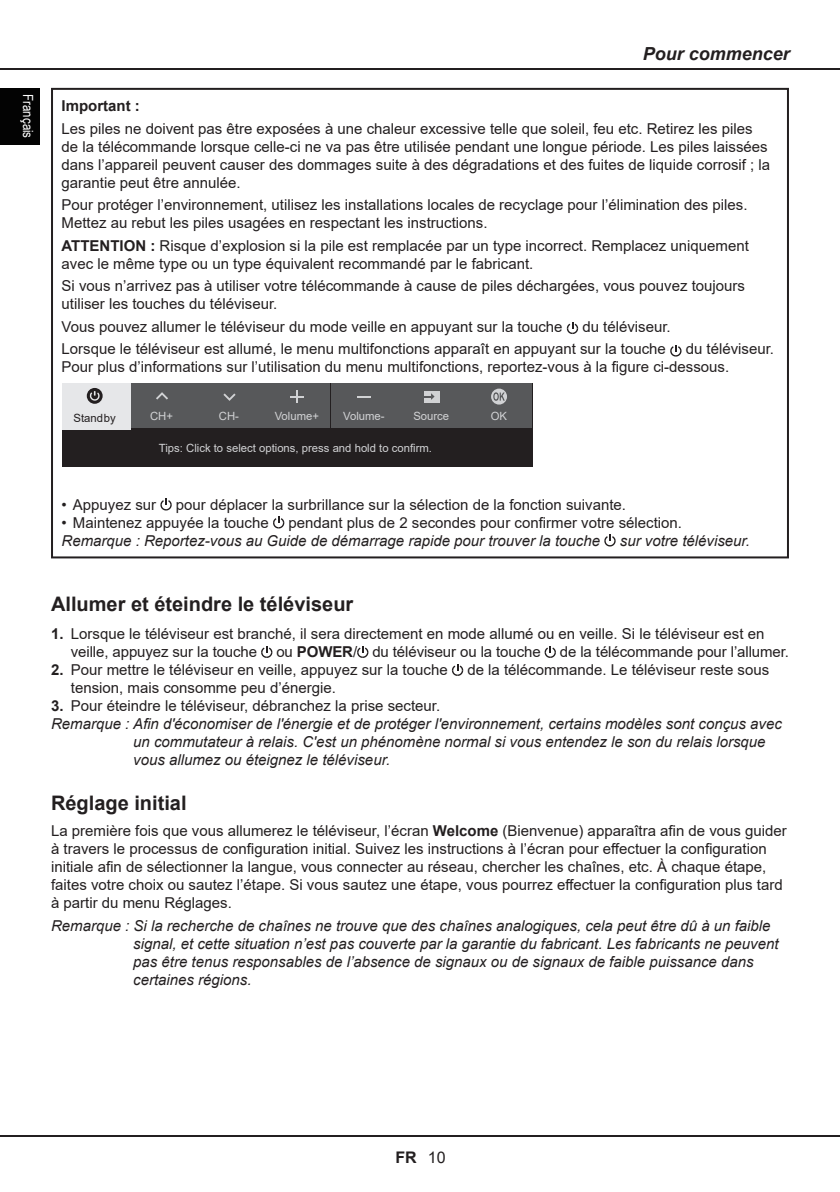
<style>
.page{position:relative;width:840px;height:1192px;background:#fff}
.page>*{position:absolute;margin:0;border:0;box-sizing:border-box;transform-origin:0 0}
.Head_2{font:700 20px "Arial";color:#231f20}
._1_header1_I{font:italic 700 18px "Arial";color:#231f20}
.t1{font:700 16px "Arial";color:#231f20}
.body{font:15px/18px "Arial";color:#231f20}
.Body_7_5{font:15px/18px "Arial";color:#231f20}
.Note_7_5_tab7_1{font:italic 15px/18px "Arial";color:#231f20}
.body-2{font:700 15px "Arial";color:#231f20}
.t2{font:14px "Arial Narrow";color:#fff}
.t3{font:11.4px "Arial";color:#d1d2d4}
.t4{font:11.4px "Arial";color:#231f20}
.s1{font-weight:700}
.s2{font-weight:400}
</style>
<div class="page">
<hr style="left:0;top:68px;width:840px;height:1px;background:#231f20">
<hr style="left:0;top:1135px;width:840px;height:2px;background:#231f20">
<div style="left:0;top:88px;width:40px;height:57px;background:#030303"></div>
<svg style="left:567px;top:322px;width:11px;height:12px"></svg>
<svg style="left:670px;top:345px;width:12px;height:12px"></svg>
<div style="left:62px;top:383px;width:470px;height:84px;background:#231f20"></div>
<div style="left:131px;top:383px;width:65px;height:45px;background:#57585a"></div>
<div style="left:196px;top:383px;width:67px;height:45px;background:#57585a"></div>
<div style="left:263px;top:383px;width:67px;height:45px;background:#57585a"></div>
<svg style="left:290px;top:390px;width:14px;height:13px"></svg>
<div style="left:398px;top:383px;width:67px;height:45px;background:#57585a"></div>
<div style="left:424px;top:391px;width:15px;height:11px;background:#d1d2d4"></div>
<svg style="left:424px;top:393px;width:11px;height:7px"></svg>
<div style="left:465px;top:383px;width:67px;height:45px;background:#57585a"></div>
<svg style="left:491px;top:389px;width:16px;height:16px"></svg>
<svg style="left:493px;top:392px;width:12px;height:9px"></svg>
<div style="left:331px;top:383px;width:67px;height:45px;background:#57585a"></div>
<svg style="left:357px;top:396px;width:14px;height:1px"></svg>
<div style="left:62px;top:383px;width:69px;height:47px;background:#e6e7e9"></div>
<svg style="left:87px;top:388px;width:16px;height:16px"></svg>
<svg style="left:90px;top:391px;width:10px;height:10px"></svg>
<svg style="left:223px;top:393px;width:13px;height:8px"></svg>
<svg style="left:156px;top:392px;width:12px;height:8px"></svg>
<svg style="left:160px;top:498px;width:12px;height:13px"></svg>
<svg style="left:273px;top:516px;width:11px;height:13px"></svg>
<svg style="left:604px;top:534px;width:12px;height:13px"></svg>
<div style="left:51px;top:88px;width:738px;height:470px;border:2px solid #231f20"></div>
<svg style="left:261px;top:646px;width:11px;height:12px"></svg>
<svg style="left:357px;top:646px;width:11px;height:12px"></svg>
<svg style="left:545px;top:646px;width:11px;height:12px"></svg>
<svg style="left:452px;top:664px;width:11px;height:12px"></svg>
<p class="_1_header1_I" style="left:643px;top:42px;width:149px">Pour commencer</p>
<p class="t2" style="left:39px;top:94px;width:46px;rotate:90deg">Français</p>
<p class="body-2" style="left:62px;top:95px;width:80px">Important :</p>
<p class="body" style="left:62px;top:119px;width:710px">Les piles ne doivent pas être exposées à une chaleur excessive telle que soleil, feu etc. Retirez les piles de la télécommande lorsque celle-ci ne va pas être utilisée pendant une longue période. Les piles laissées dans l’appareil peuvent causer des dommages suite à des dégradations et des fuites de liquide corrosif ; la garantie peut être annulée.</p>
<p class="body" style="left:62px;top:196px;width:688px">Pour protéger l’environnement, utilisez les installations locales de recyclage pour l’élimination des piles.<br>Mettez au rebut les piles usagées en respectant les instructions.</p>
<p class="body" style="left:62px;top:236px;width:689px"><span class="s1">ATTENTION :</span> Risque d’explosion si la pile est remplacée par un type incorrect. Remplacez uniquement avec le même type ou un type équivalent recommandé par le fabricant.</p>
<p class="body" style="left:62px;top:277px;width:685px">Si vous n’arrivez pas à utiliser votre télécommande à cause de piles déchargées, vous pouvez toujours utiliser les touches du téléviseur.</p>
<p class="body" style="left:62px;top:318px;width:503px">Vous pouvez allumer le téléviseur du mode veille en appuyant sur la touche</p>
<p class="body" style="left:582px;top:318px;width:90px">du téléviseur.</p>
<p class="body" style="left:62px;top:340px;width:606px">Lorsque le téléviseur est allumé, le menu multifonctions apparaît en appuyant sur la touche</p>
<p class="body" style="left:62px;top:340px;width:714px;text-indent:624px">du téléviseur.<br>Pour plus d’informations sur l’utilisation du menu multifonctions, reportez-vous à la figure ci-dessous.</p>
<p class="t4" style="left:74px;top:410px;width:44px">Standby</p>
<p class="t3" style="left:150px;top:408px;width:24px">CH+</p>
<p class="t3" style="left:219px;top:408px;width:22px">CH-</p>
<p class="t3" style="left:275px;top:408px;width:46px">Volume+</p>
<p class="t3" style="left:343px;top:408px;width:43px">Volume-</p>
<p class="t3" style="left:413px;top:408px;width:37px">Source</p>
<p class="t3" style="left:491px;top:408px;width:18px">OK</p>
<p class="t3" style="left:159px;top:440px;width:275px">Tips: Click to select options, press and hold to confirm.</p>
<p class="Body_7_5" style="left:62px;top:495px;width:96px">• Appuyez sur</p>
<p class="Body_7_5" style="left:176px;top:495px;width:452px">pour déplacer la surbrillance sur la sélection de la fonction suivante.</p>
<p class="Body_7_5" style="left:62px;top:513px;width:209px">• Maintenez appuyée la touche</p>
<p class="Body_7_5" style="left:289px;top:513px;width:395px">pendant plus de 2 secondes pour confirmer votre sélection.</p>
<p class="Note_7_5_tab7_1" style="left:62px;top:532px;width:540px">Remarque : Reportez-vous au Guide de démarrage rapide pour trouver la touche</p>
<p class="Note_7_5_tab7_1" style="left:620px;top:532px;width:132px">sur votre téléviseur.</p>
<p class="Head_2" style="left:51px;top:590px;width:304px">Allumer et éteindre le téléviseur</p>
<p class="Body_7_5" style="left:71px;top:625px;width:695px;text-indent:-20px"><span class="s1">1.</span> Lorsque le téléviseur est branché, il sera directement en mode allumé ou en veille. Si le téléviseur est en veille, appuyez sur la touche</p>
<p class="Body_7_5" style="left:276px;top:643px;width:266px">ou <span class="s1">POWER</span>/ du téléviseur ou la touche</p>
<p class="Body_7_5" style="left:560px;top:643px;width:231px">de la télécommande pour l’allumer.</p>
<p class="Body_7_5" style="left:51px;top:661px;width:398px"><span class="s1">2.</span> Pour mettre le téléviseur en veille, appuyez sur la touche</p>
<p class="Body_7_5" style="left:467px;top:661px;width:303px">de la télécommande. Le téléviseur reste sous</p>
<p class="Body_7_5" style="left:71px;top:679px;width:267px">tension, mais consomme peu d’énergie.</p>
<p class="Body_7_5" style="left:51px;top:697px;width:391px"><span class="s1">3.</span> Pour éteindre le téléviseur, débranchez la prise secteur.</p>
<p class="Note_7_5_tab7_1" style="left:133px;top:715px;width:650px;text-indent:-82px">Remarque : Afin d'économiser de l'énergie et de protéger l'environnement, certains modèles sont conçus avec un commutateur à relais. C'est un phénomène normal si vous entendez le son du relais lorsque vous allumez ou éteignez le téléviseur.</p>
<p class="Head_2" style="left:51px;top:789px;width:137px">Réglage initial</p>
<p class="Body_7_5" style="left:51px;top:821px;width:737px">La première fois que vous allumerez le téléviseur, l’écran <span class="s1">Welcome</span> (Bienvenue) apparaîtra afin de vous guider à travers le processus de configuration initial. Suivez les instructions à l’écran pour effectuer la configuration initiale afin de sélectionner la langue, vous connecter au réseau, chercher les chaînes, etc. À chaque étape, faites votre choix ou sautez l’étape. Si vous sautez une étape, vous pourrez effectuer la configuration plus tard à partir du menu Réglages.</p>
<p class="Note_7_5_tab7_1" style="left:133px;top:917px;width:647px;text-indent:-82px">Remarque : Si la recherche de chaînes ne trouve que des chaînes analogiques, cela peut être dû à un faible signal, et cette situation n’est pas couverte par la garantie du fabricant. Les fabricants ne peuvent pas être tenus responsables de l’absence de signaux ou de signaux de faible puissance dans certaines régions.</p>
<p class="t1" style="left:396px;top:1146px;width:52px">FR <span class="s2">10</span></p>
</div>
